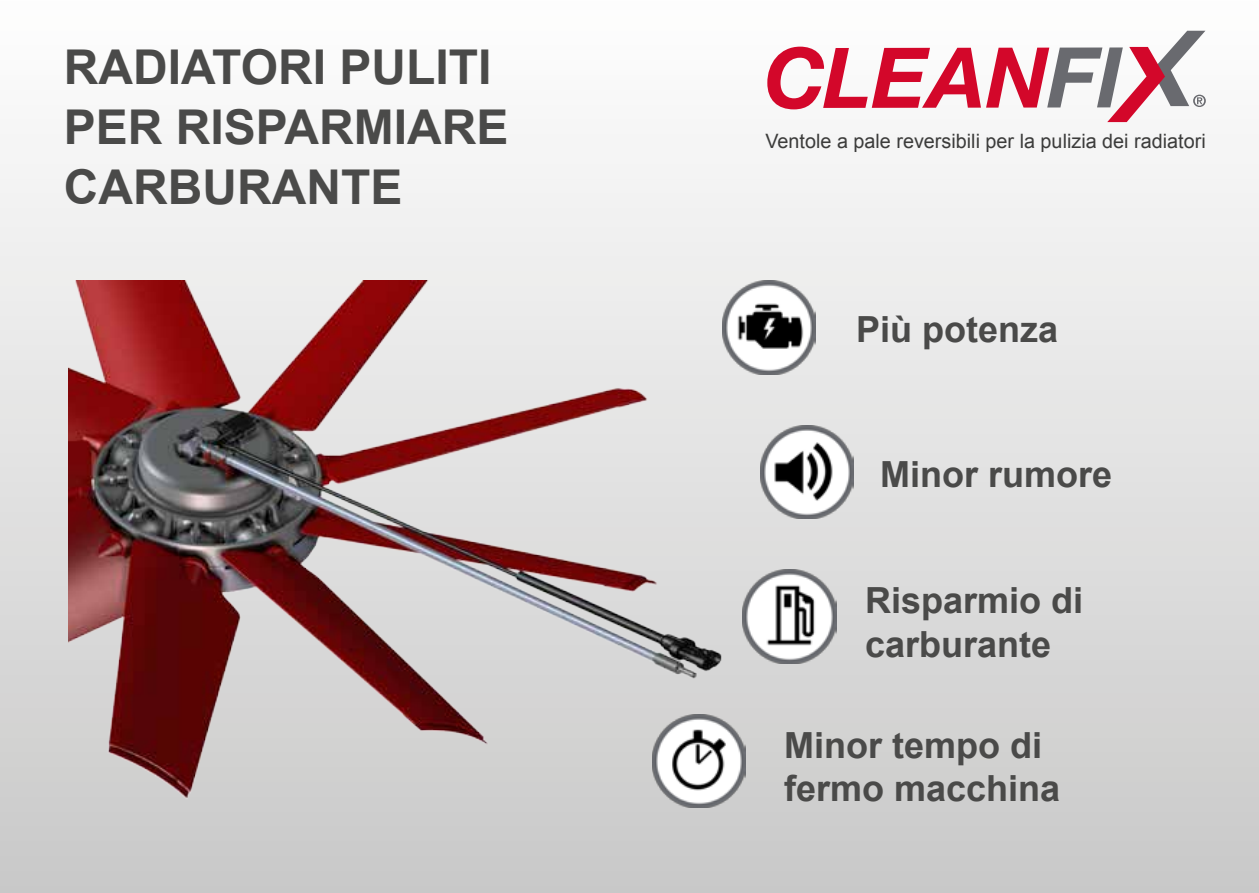
<style>
.page{position:relative;width:1259px;height:893px;background:#fff}
.page>*{position:absolute;margin:0;border:0;box-sizing:border-box;transform-origin:0 0}
.t1{font:700 48px/60px "Arial";color:#4a4a49}
.t2{font:700 36px/43.2px "Arial";color:#4a4a49}
.t3{font:19.8px "Arial";color:#3c3c3b}
</style>
<div class="page">
<div style="left:0;top:0;width:1259px;height:893px;background:linear-gradient(to bottom,#fefefe,#c9c9c9)"></div>
<svg style="left:767px;top:31px;width:438px;height:91px"></svg>
<img style="left:68px;top:281px;width:664px;height:527px">
<img style="left:722px;top:281px;width:94px;height:93px">
<img style="left:760px;top:425px;width:93px;height:94px">
<img style="left:742px;top:570px;width:94px;height:93px">
<img style="left:652px;top:714px;width:94px;height:94px">
<h1 class="t1" style="left:64px;top:38px;width:446px">RADIATORI PULITI<br>PER RISPARMIARE<br>CARBURANTE</h1>
<p class="t3" style="left:765px;top:128px;width:442px">Ventole a pale reversibili per la pulizia dei radiatori</p>
<p class="t2" style="left:856px;top:309px;width:204px">Più potenza</p>
<p class="t2" style="left:880px;top:454px;width:234px">Minor rumore</p>
<p class="t2" style="left:865px;top:580px;width:220px">Risparmio di carburante</p>
<p class="t2" style="left:784px;top:725px;width:278px">Minor tempo di fermo macchina</p>
</div>
